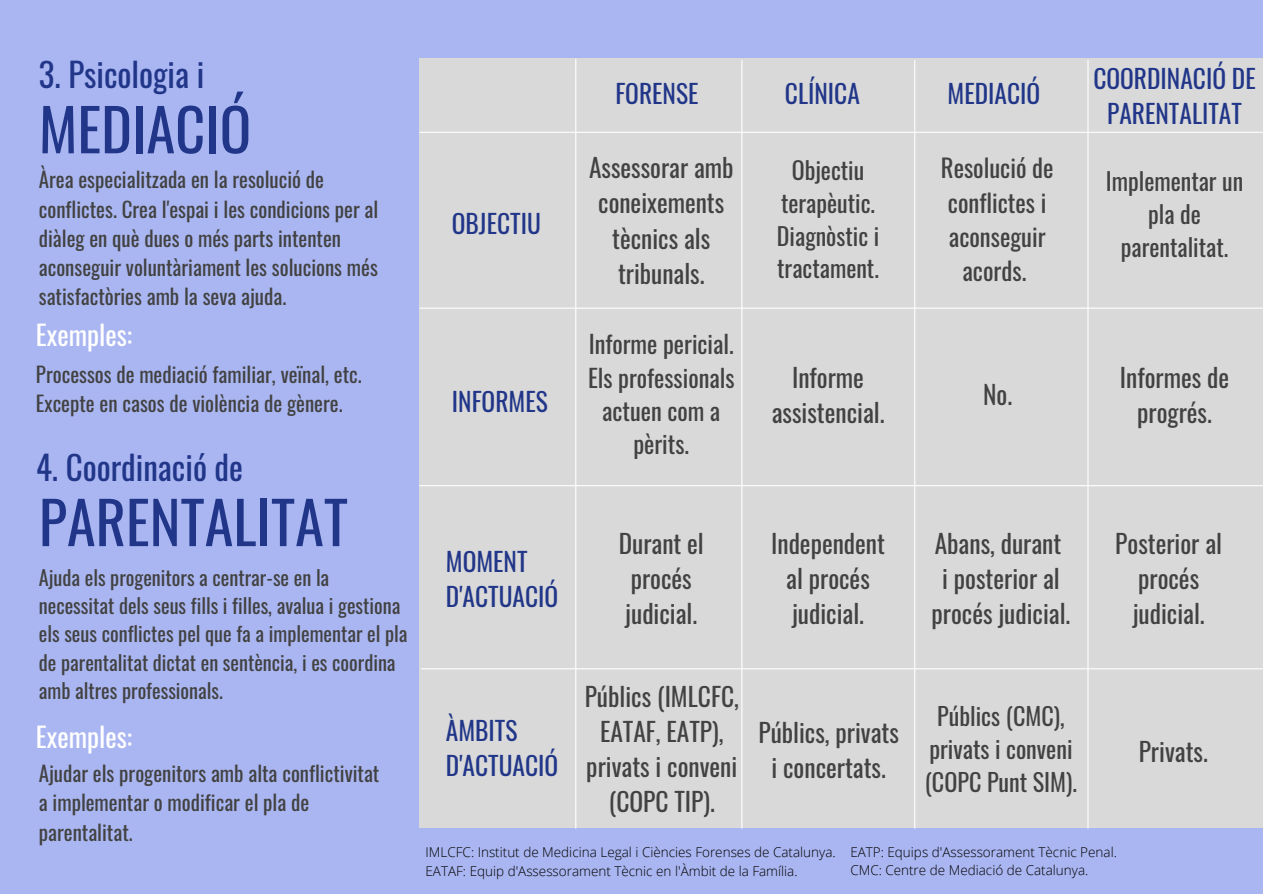
<style>
.page{position:relative;width:1263px;height:894px;background:#fff}
.page>*{position:absolute;margin:0;border:0;box-sizing:border-box;transform-origin:0 0}
.t1{font:58.35px "Oswald";color:#213689}
.t2{font:33px "Oswald";color:#213689}
.t3{font:27px "Oswald";color:#fff}
.t4{font:25.5px/34.8px "Oswald";color:#424242;text-align:center}
.t5{font:25.5px/34.8px "Oswald";color:#213689}
.t6{font:24.75px/34.3px "Oswald";color:#424242;text-align:center}
.t7{font:24.45px/33.3px "Oswald";color:#424242;text-align:center}
.t8{font:24.15px/33px "Oswald";color:#424242;text-align:center}
.t9{font:24px/32.5px "Oswald";color:#424242;text-align:center}
.t10{font:21px/29.2px "Oswald";color:#424242}
.t11{font:20.4px/28.3px "Oswald";color:#424242}
.t12{font:300 13.5px/18px "Open Sans";color:#000}
</style>
<div class="page">
<div style="left:0;top:0;width:1263px;height:893px;background:#aab6f1"></div>
<div style="left:419px;top:58px;width:843px;height:769px;background:#d9d9d9"></div>
<hr style="left:420px;top:132px;width:843px;height:1px;background:#fff">
<hr style="left:575px;top:59px;width:1px;height:768px;background:#fff">
<hr style="left:741px;top:60px;width:1px;height:767px;background:#fff">
<hr style="left:1087px;top:60px;width:1px;height:767px;background:#fff">
<hr style="left:420px;top:485px;width:843px;height:1px;background:#fff">
<hr style="left:420px;top:307px;width:843px;height:1px;background:#fff">
<hr style="left:421px;top:668px;width:842px;height:1px;background:#fff">
<hr style="left:914px;top:60px;width:1px;height:767px;background:#fff">
<h2 class="t2" style="left:39px;top:48px;width:167px">3. Psicologia i</h2>
<h1 class="t1" style="left:39px;top:84px;width:214px">MEDIACIÓ</h1>
<p class="t10" style="left:39px;top:164px;width:341px">Àrea especialitzada en la resolució de conflictes. Crea l'espai i les condicions per al diàleg en què dues o més parts intenten aconseguir voluntàriament les solucions més satisfactòries amb la seva ajuda.</p>
<p class="t3" style="left:36px;top:314px;width:98px">Exemples:</p>
<p class="t10" style="left:36px;top:359px;width:327px">Processos de mediació familiar, veïnal, etc.<br>Excepte en casos de violència de gènere.</p>
<h2 class="t2" style="left:36px;top:441px;width:209px">4. Coordinació de</h2>
<h1 class="t1" style="left:39px;top:476px;width:311px">PARENTALITAT</h1>
<p class="t11" style="left:39px;top:562px;width:370px">Ajuda els progenitors a centrar-se en la necessitat dels seus fills i filles, avalua i gestiona els seus conflictes pel que fa a implementar el pla de parentalitat dictat en sentència, i es coordina amb altres professionals.</p>
<p class="t3" style="left:36px;top:715px;width:98px">Exemples:</p>
<p class="t10" style="left:39px;top:757px;width:342px">Ajudar els progenitors amb alta conflictivitat a implementar o modificar el pla de parentalitat.</p>
<p class="t5" style="left:452px;top:205px;width:90px">OBJECTIU</p>
<p class="t5" style="left:452px;top:383px;width:97px">INFORMES</p>
<p class="t5" style="left:615px;top:75px;width:85px">FORENSE</p>
<p class="t5" style="left:785px;top:75px;width:76px">CLÍNICA</p>
<p class="t5" style="left:947px;top:75px;width:94px">MEDIACIÓ</p>
<p class="t5" style="left:1093px;top:60px;width:164px;text-align:center">COORDINACIÓ DE<br>PARENTALITAT</p>
<p class="t4" style="left:589px;top:148px;width:146px;line-height:35.4px">Assessorar amb coneixements tècnics als tribunals.</p>
<p class="t6" style="left:941px;top:150px;width:114px">Resolució de conflictes i aconseguir acords.</p>
<p class="t9" style="left:777px;top:153px;width:104px">Objectiu terapèutic.<br>Diagnòstic i tractament.</p>
<p class="t9" style="left:1106px;top:164px;width:139px">Implementar un pla de parentalitat.</p>
<p class="t7" style="left:588px;top:326px;width:148px">Informe pericial.<br>Els professionals actuen com a pèrits.</p>
<p class="t4" style="left:772px;top:359px;width:114px">Informe assistencial.</p>
<p class="t4" style="left:983px;top:375px;width:31px">No.</p>
<p class="t4" style="left:1120px;top:358px;width:111px">Informes de progrés.</p>
<p class="t5" style="left:446px;top:543px;width:114px">MOMENT<br>D'ACTUACIÓ</p>
<p class="t5" style="left:446px;top:712px;width:114px">ÀMBITS<br>D'ACTUACIÓ</p>
<p class="t4" style="left:619px;top:525px;width:87px;text-align:left">Durant el procés judicial.</p>
<p class="t4" style="left:771px;top:525px;width:115px">Independent al procés judicial.</p>
<p class="t4" style="left:931px;top:525px;width:140px">Abans, durant<br>i posterior al procés judicial.</p>
<p class="t4" style="left:1115px;top:525px;width:108px">Posterior al procés judicial.</p>
<p class="t4" style="left:585px;top:678px;width:156px">Públics (IMLCFC,<br>EATAF, EATP), privats i conveni (COPC TIP).</p>
<p class="t4" style="left:758px;top:713px;width:142px">Públics, privats i concertats.</p>
<p class="t8" style="left:925px;top:698px;width:154px">Públics (CMC), privats i conveni (COPC Punt SIM).</p>
<p class="t4" style="left:1139px;top:732px;width:71px">Privats.</p>
<p class="t12" style="left:425px;top:843px;width:412px">IMLCFC: Institut de Medicina Legal i Ciències Forenses de Catalunya.<br>EATAF: Equip d'Assessorament Tècnic en l'Àmbit de la Família.</p>
<p class="t12" style="left:850px;top:842px;width:268px">EATP: Equips d'Assessorament Tècnic Penal.<br>CMC: Centre de Mediació de Catalunya.</p>
</div>
